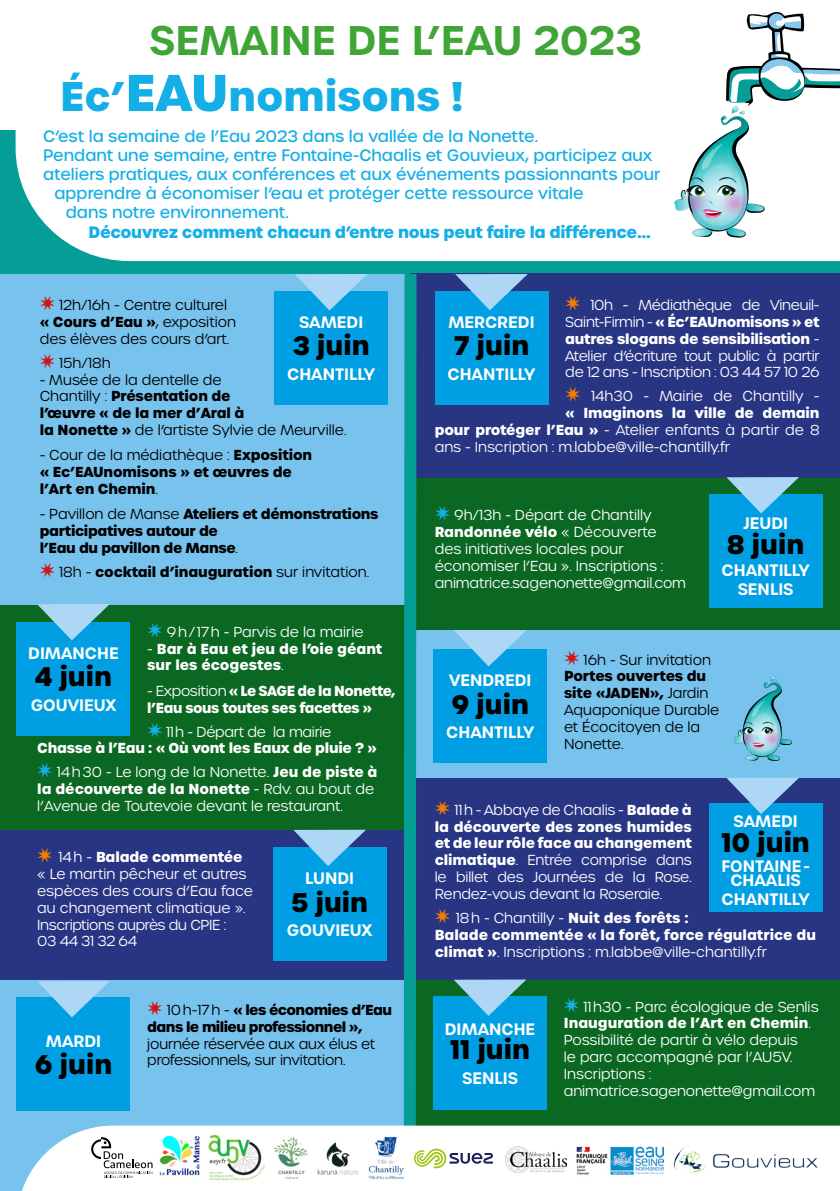
<style>
.page{position:relative;width:840px;height:1191px;background:#fff}
.page>*{position:absolute;margin:0;border:0;box-sizing:border-box;transform-origin:0 0}
.t1{font:600 40px "Urbane";color:#3fa535}
.t2{font:700 40px "Urbane";color:#14afe6}
.t3{font:700 26px "Urbane";color:#000}
.t4{font:500 16px "Urbane";color:#14afe6}
.t5{font:600 16px/19.2px "Urbane";color:#fff;text-align:center}
.t6{font:700 16px "Urbane";letter-spacing:-.02em;color:#14afe6}
.t7{font:300 14px/16.8px "Urbane";color:#fff}
.t8{font:300 14px/16.8px "Urbane";color:#000}
.t9{font:700 14px/16.8px "Urbane";letter-spacing:-.025em;color:#000}
.t10{font:700 14px/16.8px "Urbane";letter-spacing:-.01em;color:#fff}
.t11{font:700 14px/16.8px "Urbane";letter-spacing:-.03em;color:#fff}
.s1{font-size:50px}
.s2{color:#cd1719}
.s3{font-weight:700}
.s4{font-weight:300}
.s5{color:#14afe6}
.s6{color:#ef7d00}
</style>
<div class="page">
<div style="left:0;top:0;width:839px;height:279px;background:#059e97"></div>
<div style="left:16px;top:0;width:823px;height:261px;background:#fff"></div>
<div style="left:410px;top:274px;width:429px;height:204px;background:#283583"></div>
<img style="left:674px;top:106px;width:3px;height:131px">
<div style="left:0;top:274px;width:410px;height:332px;background:#78c3ee"></div>
<div style="left:0;top:888px;width:410px;height:303px;background:#78c3ee"></div>
<div style="left:0;top:605px;width:410px;height:227px;background:#0b6822"></div>
<div style="left:410px;top:478px;width:429px;height:152px;background:#0b6822"></div>
<div style="left:410px;top:979px;width:429px;height:212px;background:#0b6822"></div>
<div style="left:410px;top:630px;width:429px;height:148px;background:#78c3ee"></div>
<div style="left:0;top:830px;width:410px;height:149px;background:#283583"></div>
<div style="left:410px;top:778px;width:429px;height:201px;background:#283583"></div>
<div style="left:0;top:0;width:37px;height:129px;background:#fff"></div>
<div style="left:274px;top:291px;width:113px;height:113px;background:#009fe3"></div>
<div style="left:17px;top:622px;width:113px;height:113px;background:#009fe3"></div>
<div style="left:273px;top:847px;width:113px;height:114px;background:#009fe3"></div>
<div style="left:17px;top:997px;width:113px;height:114px;background:#009fe3"></div>
<div style="left:434px;top:291px;width:114px;height:113px;background:#009fe3"></div>
<div style="left:708px;top:494px;width:113px;height:113px;background:#009fe3"></div>
<div style="left:433px;top:649px;width:113px;height:114px;background:#009fe3"></div>
<div style="left:433px;top:996px;width:113px;height:113px;background:#009fe3"></div>
<div style="left:708px;top:803px;width:113px;height:108px;background:#009fe3"></div>
<svg style="left:295px;top:274px;width:72px;height:36px"></svg>
<svg style="left:37px;top:604px;width:73px;height:36px"></svg>
<svg style="left:293px;top:829px;width:73px;height:37px"></svg>
<svg style="left:726px;top:477px;width:72px;height:36px"></svg>
<svg style="left:726px;top:777px;width:72px;height:37px"></svg>
<svg style="left:677px;top:12px;width:162px;height:225px;background:#d7e8ea"></svg>
<svg style="left:22px;top:1125px;width:817px;height:66px;background:#f0f8fb"></svg>
<svg style="left:397px;top:273px;width:130px;height:918px"></svg>
<img style="left:158px;top:1132px;width:45px;height:50px">
<div style="left:89px;top:1132px;width:67px;height:50px;background:#fff"></div>
<svg style="left:91px;top:1137px;width:61px;height:41px"></svg>
<div style="left:572px;top:1142px;width:95px;height:36px;background:linear-gradient(to bottom,#fff,#fff)"></div>
<img style="left:572px;top:1142px;width:91px;height:36px">
<div style="left:204px;top:1132px;width:65px;height:50px;background:#fff"></div>
<img style="left:208px;top:1134px;width:57px;height:47px">
<div style="left:271px;top:1132px;width:41px;height:50px;background:#fff"></div>
<img style="left:273px;top:1137px;width:35px;height:41px">
<img style="left:314px;top:1132px;width:45px;height:50px">
<div style="left:364px;top:1133px;width:43px;height:51px;background:#fff"></div>
<img style="left:368px;top:1136px;width:35px;height:43px">
<div style="left:502px;top:1142px;width:68px;height:36px;background:#fff"></div>
<img style="left:505px;top:1146px;width:61px;height:26px">
<div style="left:669px;top:1142px;width:152px;height:36px;background:#fff"></div>
<img style="left:673px;top:1146px;width:145px;height:27px">
<svg style="left:37px;top:981px;width:73px;height:36px"></svg>
<img style="left:734px;top:676px;width:46px;height:66px">
<img style="left:735px;top:684px;width:56px;height:77px">
<h1 class="t1" style="left:149px;top:14px;width:493px">SEMAINE DE L’EAU 2023</h1>
<h1 class="t2" style="left:60px;top:69px;width:404px">Éc’<span class="s1">EAU</span>nomisons !</h1>
<p class="t4" style="left:43px;top:125px;width:496px">C’est la semaine de l’Eau 2023 dans la vallée de la Nonette.</p>
<p class="t4" style="left:43px;top:144px;width:610px">Pendant une semaine, entre Fontaine-Chaalis et Gouvieux, participez aux</p>
<p class="t4" style="left:43px;top:164px;width:618px">ateliers pratiques, aux conférences et aux événements passionnants pour</p>
<p class="t4" style="left:54px;top:183px;width:530px">apprendre à économiser l’eau et protéger cette ressource vitale</p>
<p class="t4" style="left:66px;top:202px;width:224px">dans notre environnement.</p>
<p class="t6" style="left:88px;top:221px;width:563px">Découvrez comment chacun d’entre nous peut faire la différence…</p>
<p class="t8" style="left:40px;top:297px;width:198px"><span class="s2">✷</span> 12h/16h - Centre culturel <span class="s3">« Cours d’Eau »</span>, exposition des élèves des cours d’art.</p>
<p class="t8" style="left:40px;top:354px;width:72px"><span class="s2">✷</span> 15h/18h</p>
<p class="t8" style="left:40px;top:371px;width:308px">- Musée de la dentelle de<br>Chantilly : <span class="s3">Présentation de<br>l’œuvre « de la mer d’Aral à<br>la Nonette »</span> de l’artiste Sylvie de Meurville.</p>
<p class="t9" style="left:40px;top:447px;width:274px"><span class="s4">- Cour de la médiathèque :</span> Exposition « Ec’EAUnomisons » et œuvres de l’Art en Chemin<span class="s4">.</span></p>
<p class="t9" style="left:40px;top:506px;width:340px"><span class="s4">- Pavillon de Manse</span> Ateliers et démonstrations participatives autour de<br>l’Eau du pavillon de Manse<span class="s4">.</span></p>
<p class="t9" style="left:40px;top:563px;width:331px"><span class="s2">✷</span> <span class="s4">18h -</span> cocktail d’inauguration <span class="s4">sur invitation.</span></p>
<p class="t5" style="left:299px;top:312px;width:66px">SAMEDI</p>
<h2 class="t3" style="left:292px;top:327px;width:78px">3 juin</h2>
<p class="t5" style="left:287px;top:364px;width:89px">CHANTILLY</p>
<p class="t7" style="left:147px;top:623px;width:218px"><span class="s5">✷</span> 9h/ 17h - Parvis de la mairie</p>
<p class="t10" style="left:147px;top:640px;width:236px"><span class="s4">-</span> Bar à Eau et jeu de l’oie géant sur les écogestes<span class="s4">.</span></p>
<p class="t11" style="left:147px;top:682px;width:249px"><span class="s4">- Exposition</span> « Le SAGE de la Nonette, l’Eau sous toutes ses facettes »</p>
<p class="t10" style="left:37px;top:723px;width:341px;text-indent:110px"><span class="s5">✷</span> <span class="s4">11h - Départ de la mairie<br></span>Chasse à l’Eau : « Où vont les Eaux de pluie ? »</p>
<p class="t7" style="left:37px;top:764px;width:341px"><span class="s5">✷</span> 14h30 - Le long de la Nonette. <span class="s3">Jeu de piste à la découverte de la Nonette</span> - Rdv. au bout de l’Avenue de Toutevoie devant le restaurant.</p>
<p class="t5" style="left:28px;top:643px;width:92px">DIMANCHE</p>
<h2 class="t3" style="left:35px;top:658px;width:79px">4 juin</h2>
<p class="t5" style="left:31px;top:695px;width:87px">GOUVIEUX</p>
<p class="t7" style="left:37px;top:849px;width:217px"><span class="s6">✷</span> 14h - <span class="s3">Balade commentée </span>« Le martin pêcheur et autres espèces des cours d’Eau face au changement climatique ».<br>Inscriptions auprès du CPIE :<br>03 44 31 32 64</p>
<p class="t5" style="left:305px;top:869px;width:50px">LUNDI</p>
<h2 class="t3" style="left:291px;top:884px;width:78px">5 juin</h2>
<p class="t5" style="left:287px;top:921px;width:87px">GOUVIEUX</p>
<p class="t5" style="left:46px;top:1031px;width:57px">MARDI</p>
<h2 class="t3" style="left:35px;top:1046px;width:79px">6 juin</h2>
<p class="t9" style="left:147px;top:1001px;width:246px"><span class="s2">✷</span> <span class="s4">10 h-17 h -</span> « les économies d’Eau dans le milieu professionnel »,</p>
<p class="t8" style="left:147px;top:1035px;width:229px">journée réservée aux aux élus et professionnels, sur invitation.</p>
<p class="t7" style="left:565px;top:297px;width:256px;text-align:justify"><span class="s6">✷</span> 10h - Médiathèque de Vineuil-Saint-Firmin - <span class="s3">« Éc’EAUnomisons » et autres slogans de sensibilisation</span> - Atelier d’écriture tout public à partir de 12 ans - Inscription : 03 44 57 10 26</p>
<p class="t7" style="left:565px;top:388px;width:255px"><span class="s6">✷</span> 14h30 - Mairie de Chantilly -</p>
<p class="t10" style="left:565px;top:405px;width:255px">« Imaginons la ville de demain</p>
<p class="t7" style="left:434px;top:421px;width:386px"><span class="s3">pour protéger l’Eau »</span> - Atelier enfants à partir de 8</p>
<p class="t7" style="left:434px;top:438px;width:296px">ans - Inscription : m.labbe@ville-chantilly.fr</p>
<p class="t5" style="left:448px;top:312px;width:88px">MERCREDI</p>
<h2 class="t3" style="left:453px;top:327px;width:77px">7 juin</h2>
<p class="t5" style="left:447px;top:364px;width:89px">CHANTILLY</p>
<p class="t7" style="left:434px;top:507px;width:253px"><span class="s5">✷</span> 9h/13h - Départ de Chantilly<br><span class="s3">Randonnée vélo</span> « Découverte des initiatives locales pour économiser l’Eau ». Inscriptions : animatrice.sagenonette@gmail.com</p>
<p class="t5" style="left:742px;top:514px;width:46px">JEUDI</p>
<h2 class="t3" style="left:726px;top:526px;width:79px">8 juin</h2>
<p class="t5" style="left:721px;top:560px;width:89px">CHANTILLY<br>SENLIS</p>
<p class="t5" style="left:449px;top:671px;width:84px">VENDREDI</p>
<h2 class="t3" style="left:451px;top:686px;width:79px">9 juin</h2>
<p class="t5" style="left:446px;top:723px;width:89px">CHANTILLY</p>
<p class="t8" style="left:563px;top:651px;width:157px"><span class="s2">✷</span> 16h - Sur invitation<br><span class="s3">Portes ouvertes du site «JADEN»,</span> Jardin<br>Aquaponique Durable et Écocitoyen de la<br>Nonette.</p>
<p class="t7" style="left:434px;top:801px;width:258px;text-align:justify"><span class="s6">✷</span> 11h - Abbaye de Chaalis - <span class="s3">Balade à la découverte des zones humides et de leur rôle face au changement climatique</span>. Entrée comprise dans le billet des Journées de la Rose.<br>Rendez-vous devant la Roseraie.</p>
<p class="t10" style="left:434px;top:909px;width:382px"><span class="s6">✷</span> <span class="s4">18h - Chantilly -</span> Nuit des forêts :<br>Balade commentée « la forêt, force régulatrice du climat »<span class="s4">. Inscriptions : m.labbe@ville-chantilly.fr</span></p>
<p class="t5" style="left:733px;top:812px;width:66px">SAMEDI</p>
<h2 class="t3" style="left:721px;top:824px;width:90px">10 juin</h2>
<p class="t5" style="left:721px;top:859px;width:90px;line-height:14px">FONTAINE-<br>CHAALIS</p>
<p class="t5" style="left:721px;top:889px;width:89px">CHANTILLY</p>
<p class="t5" style="left:444px;top:1019px;width:92px">DIMANCHE</p>
<h2 class="t3" style="left:450px;top:1031px;width:82px">11 juin</h2>
<p class="t5" style="left:462px;top:1068px;width:57px">SENLIS</p>
<p class="t7" style="left:563px;top:998px;width:256px"><span class="s5">✷</span> 11h30 - Parc écologique de Senlis<br><span class="s3">Inauguration de l’Art en Chemin</span>.<br>Possibilité de partir à vélo depuis<br>le parc accompagné par l’AU5V.<br>Inscriptions : animatrice.sagenonette@gmail.com</p>
</div>
